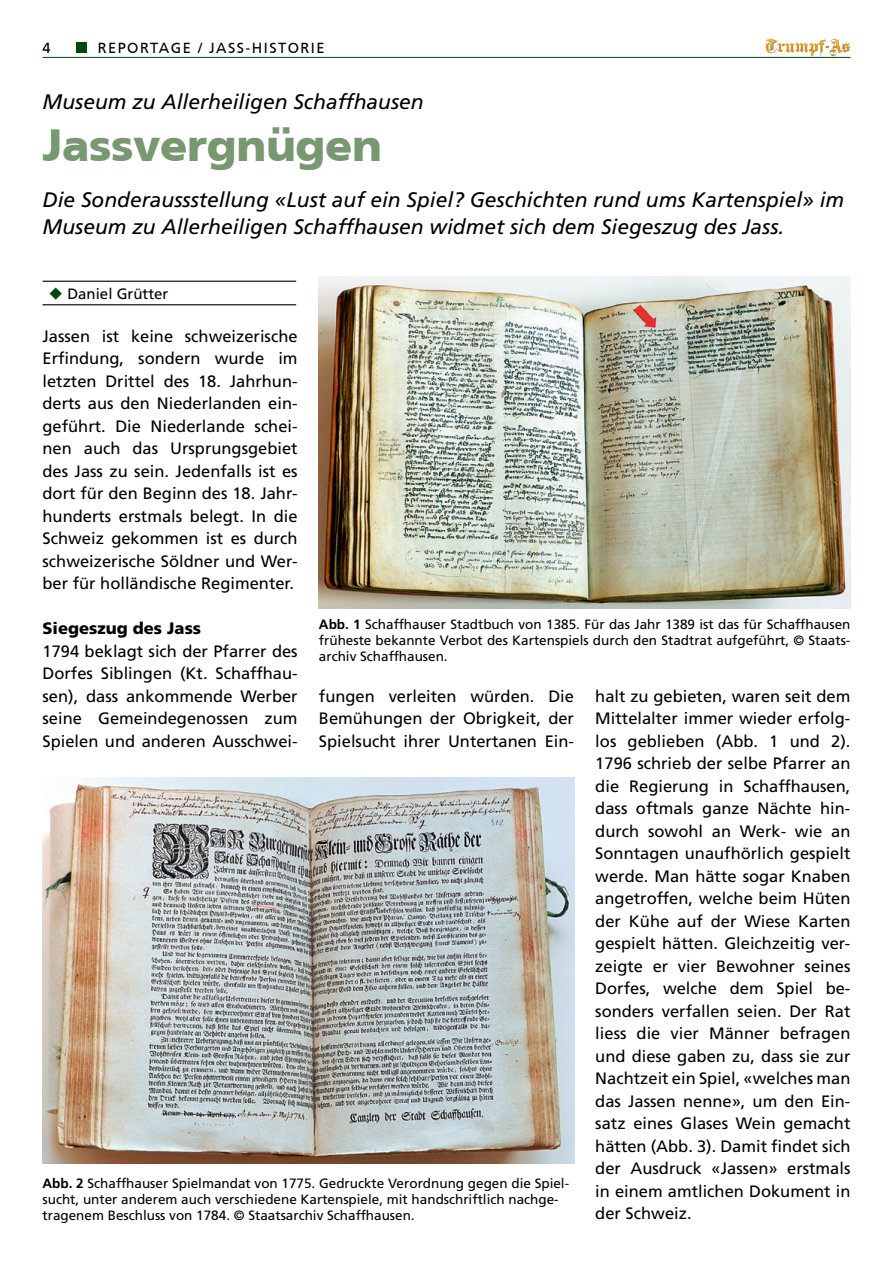
<style>
.page{position:relative;width:893px;height:1263px;background:#fff}
.page>*{position:absolute;margin:0;border:0;box-sizing:border-box;transform-origin:0 0}
.t1{font:900 45px "Frutiger CE";letter-spacing:-.01em;color:#789871}
.t2{font:italic 21px/27px "Frutiger LT Std";color:#000}
.t3{font:16.5px/22.5px "Frutiger LT Std";color:#000;text-align:justify}
.t4{font:900 16.5px "Frutiger LT Std";color:#000}
.t5{font:15px "Frutiger";color:#000}
.t6{font:14.55px "Frutiger CE";letter-spacing:.1em;color:#000}
.t7{font:13.5px/16.2px "Frutiger";color:#000}
.s1{color:#004713}
.s2{font-weight:700}
</style>
<div class="page">
<hr style="left:43px;top:57px;width:807px;height:1px;background:#004713">
<div style="left:77px;top:43px;width:10px;height:10px;background:#004713"></div>
<img style="left:765px;top:39px;width:12px;height:15px">
<hr style="left:43px;top:281px;width:253px;height:1px;background:#000">
<hr style="left:43px;top:304px;width:253px;height:1px;background:#000">
<img style="left:319px;top:276px;width:531px;height:332px">
<img style="left:43px;top:778px;width:531px;height:385px">
<p class="t6" style="left:43px;top:39px;width:10px">4</p>
<p class="t6" style="left:98px;top:39px;width:228px">REPORTAGE / JASS-HISTORIE</p>
<p class="t2" style="left:43px;top:89px;width:383px">Museum zu Allerheiligen Schaffhausen</p>
<p class="t1" style="left:43px;top:119px;width:341px">Jassvergnügen</p>
<p class="t2" style="left:43px;top:186px;width:803px">Die Sonderaussstellung «Lust auf ein Spiel? Geschichten rund ums Kartenspiel» im<br>Museum zu Allerheiligen Schaffhausen widmet sich dem Siegeszug des Jass.</p>
<p class="t5" style="left:49px;top:285px;width:121px"><span class="s1">◆</span> Daniel Grütter</p>
<p class="t3" style="left:43px;top:325px;width:257px">Jassen ist keine schweizerische Erfindung, sondern wurde im letzten Drittel des 18. Jahrhun&shy;derts aus den Niederlanden ein&shy;geführt. Die Niederlande schei&shy;nen auch das Ursprungsgebiet des Jass zu sein. Jedenfalls ist es dort für den Beginn des 18. Jahr&shy;hunderts erstmals belegt. In die Schweiz gekommen ist es durch schweizerische Söldner und Wer&shy;ber für holländische Regimenter.</p>
<p class="t4" style="left:43px;top:619px;width:160px">Siegeszug des Jass</p>
<p class="t3" style="left:43px;top:640px;width:257px">1794 beklagt sich der Pfarrer des Dorfes Siblingen (Kt. Schaffhau&shy;sen), dass ankommende Werber seine Gemeindegenossen zum Spielen und anderen Ausschwei-</p>
<p class="t7" style="left:319px;top:616px;width:533px;text-align:justify"><span class="s2">Abb. 1</span> Schaffhauser Stadtbuch von 1385. Für das Jahr 1389 ist das für Schaffhausen früheste bekannte Verbot des Kartenspiels durch den Stadtrat aufgeführt, © Staats&shy;archiv Schaffhausen.</p>
<p class="t3" style="left:319px;top:685px;width:257px">fungen verleiten würden. Die Bemühungen der Obrigkeit, der Spielsucht ihrer Untertanen Ein-</p>
<p class="t3" style="left:595px;top:685px;width:257px">halt zu gebieten, waren seit dem Mittelalter immer wieder erfolg&shy;los geblieben (Abb. 1 und 2).<br>1796 schrieb der selbe Pfarrer an die Regierung in Schaffhausen, dass oftmals ganze Nächte hin&shy;durch sowohl an Werk- wie an Sonntagen unaufhörlich gespielt werde. Man hätte sogar Knaben angetroffen, welche beim Hüten der Kühe auf der Wiese Karten gespielt hätten. Gleichzeitig ver&shy;zeigte er vier Bewohner seines Dorfes, welche dem Spiel be&shy;sonders verfallen seien. Der Rat liess die vier Männer befragen und diese gaben zu, dass sie zur Nachtzeit ein Spiel, «welches man das Jassen nenne», um den Ein&shy;satz eines Glases Wein gemacht hätten (Abb. 3). Damit findet sich der Ausdruck «Jassen» erstmals in einem amtlichen Dokument in der Schweiz.</p>
<p class="t7" style="left:43px;top:1175px;width:528px"><span class="s2">Abb. 2</span> Schaffhauser Spielmandat von 1775. Gedruckte Verordnung gegen die Spiel&shy;sucht, unter anderem auch verschiedene Kartenspiele, mit handschriftlich nachge&shy;tragenem Beschluss von 1784. © Staatsarchiv Schaffhausen.</p>
</div>
